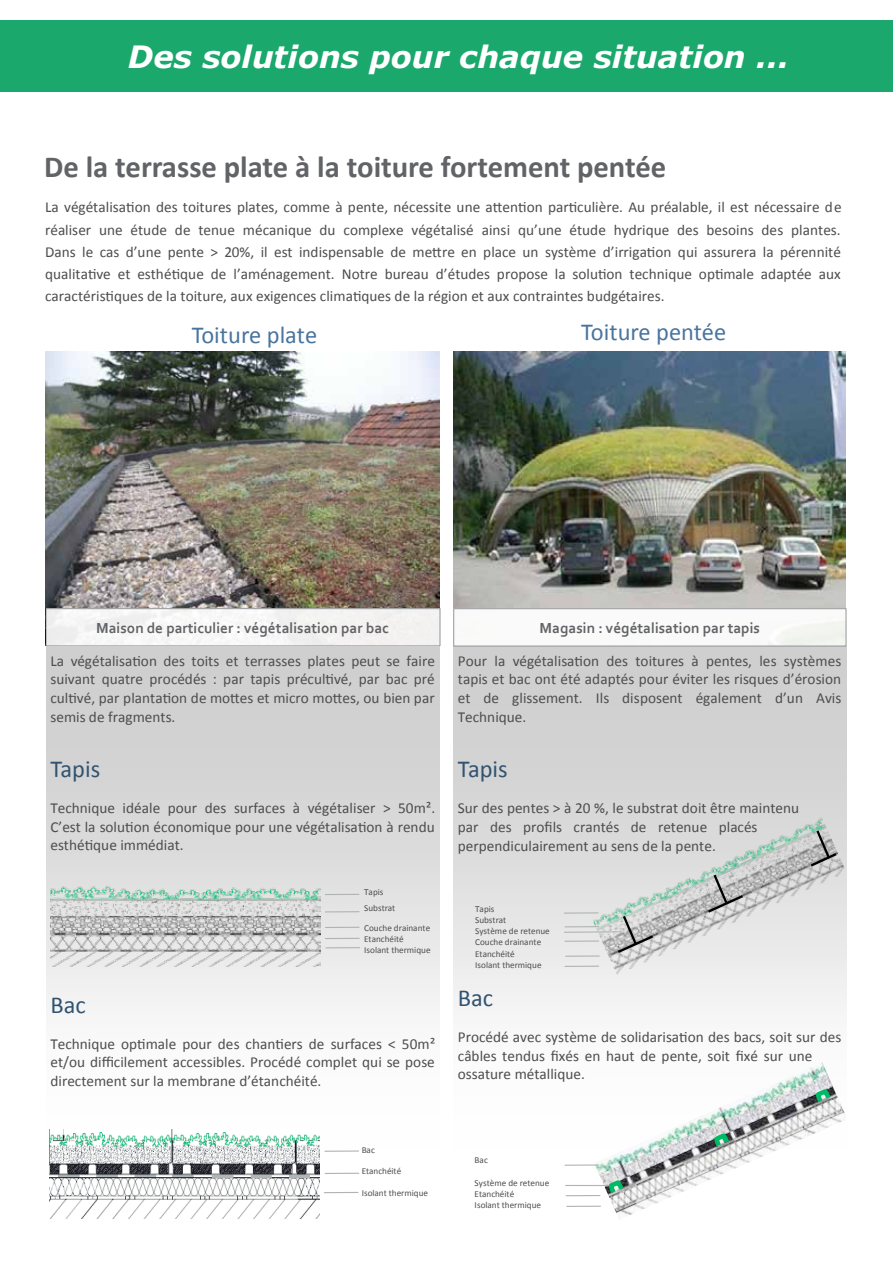
<style>
.page{position:relative;width:893px;height:1263px;background:#fff}
.page>*{position:absolute;margin:0;border:0;box-sizing:border-box;transform-origin:0 0}
.t1{font:700 30.6px "Calibri";color:#626366}
.t2{font:italic 700 30.6px "Verdana";color:#fff}
.t3{font:24.45px "Calibri";color:#49749e}
.t4{font:24.45px "Calibri";color:#315371}
.t5{font:15.3px/18.8px "Calibri";color:#4d4d4f;text-align:justify}
.t6{font:700 15.3px "Corbel";color:#626366}
.t7{font:9.15px/11.2px "Calibri";letter-spacing:-.005em;color:#4d4d4f}
</style>
<div class="page">
<div style="left:0;top:21px;width:893px;height:71px;background:#1aa86d"></div>
<div style="left:46px;top:646px;width:394px;height:573px;background:linear-gradient(to bottom,#c9c9c9,#fff)"></div>
<img style="left:46px;top:352px;width:394px;height:257px">
<div style="left:453px;top:647px;width:393px;height:572px;background:linear-gradient(to bottom,#c9c9c9,#fff)"></div>
<div style="left:46px;top:609px;width:394px;height:37px;background:#f5f4f3"></div>
<div style="left:46px;top:609px;width:394px;height:37px;border:1px solid #939597"></div>
<img style="left:454px;top:352px;width:392px;height:257px">
<div style="left:454px;top:609px;width:392px;height:37px;border:1px solid #939597"></div>
<hr style="left:325px;top:894px;width:34px;height:1px;background:#b1b4b6">
<img style="left:50px;top:879px;width:270px;height:87px">
<hr style="left:325px;top:911px;width:34px;height:1px;background:#b1b4b6">
<hr style="left:325px;top:927px;width:34px;height:1px;background:#b1b4b6">
<hr style="left:326px;top:938px;width:33px;height:1px;background:#b1b4b6">
<hr style="left:326px;top:947px;width:34px;height:1px;background:#b1b4b6">
<img style="left:50px;top:1129px;width:270px;height:89px">
<hr style="left:325px;top:1150px;width:34px;height:2px;background:#b1b4b6">
<hr style="left:325px;top:1173px;width:34px;height:1px;background:#b1b4b6">
<hr style="left:324px;top:1192px;width:34px;height:1px;background:#b1b4b6">
<img style="left:594px;top:1062px;width:252px;height:158px">
<svg style="left:605px;top:1182px;width:22px;height:16px"></svg>
<svg style="left:710px;top:1136px;width:23px;height:15px"></svg>
<svg style="left:812px;top:1091px;width:22px;height:16px"></svg>
<img style="left:589px;top:810px;width:257px;height:165px">
<hr style="left:565px;top:1164px;width:34px;height:2px;background:#b1b4b6">
<hr style="left:566px;top:1185px;width:43px;height:1px;background:#b1b4b6">
<hr style="left:566px;top:1195px;width:34px;height:1px;background:#b1b4b6">
<hr style="left:567px;top:1205px;width:33px;height:2px;background:#b1b4b6">
<hr style="left:564px;top:912px;width:34px;height:2px;background:#b1b4b6">
<hr style="left:565px;top:926px;width:34px;height:1px;background:#b1b4b6">
<hr style="left:564px;top:931px;width:58px;height:2px;background:#b1b4b6">
<hr style="left:565px;top:940px;width:34px;height:2px;background:#b1b4b6">
<hr style="left:566px;top:955px;width:33px;height:2px;background:#b1b4b6">
<hr style="left:565px;top:966px;width:34px;height:1px;background:#b1b4b6">
<svg style="left:808px;top:828px;width:31px;height:40px"></svg>
<svg style="left:705px;top:872px;width:41px;height:42px;background:#b2b3b2"></svg>
<svg style="left:615px;top:913px;width:41px;height:42px;background:#b5b7b6"></svg>
<h1 class="t2" style="left:128px;top:35px;width:663px">Des solutions pour chaque situation ...</h1>
<h1 class="t1" style="left:44px;top:147px;width:624px">De la terrasse plate à la toiture fortement pentée</h1>
<p class="t5" style="left:45px;top:196px;width:798px;line-height:22.2px">La végétalisation des toitures plates, comme à pente, nécessite une attention particulière. Au préalable, il est nécessaire de réaliser une étude de tenue mécanique du complexe végétalisé ainsi qu’une étude hydrique des besoins des plantes.<br>Dans le cas d’une pente &gt; 20%, il est indispensable de mettre en place un système d’irrigation qui assurera la pérennité qualitative et esthétique de l’aménagement. Notre bureau d’études propose la solution technique optimale adaptée aux caractéristiques de la toiture, aux exigences climatiques de la région et aux contraintes budgétaires.</p>
<h2 class="t3" style="left:192px;top:319px;width:127px">Toiture plate</h2>
<h2 class="t3" style="left:581px;top:316px;width:147px">Toiture pentée</h2>
<p class="t6" style="left:96px;top:618px;width:294px">Maison de particulier : végétalisation par bac</p>
<p class="t6" style="left:540px;top:618px;width:222px">Magasin : végétalisation par tapis</p>
<p class="t5" style="left:50px;top:651px;width:386px">La végétalisation des toits et terrasses plates peut se faire suivant quatre procédés : par tapis précultivé, par bac pré cultivé, par plantation de mottes et micro mottes, ou bien par semis de fragments.</p>
<h2 class="t4" style="left:50px;top:754px;width:51px">Tapis</h2>
<p class="t5" style="left:50px;top:798px;width:386px">Technique idéale pour des surfaces à végétaliser &gt; 50m².<br>C’est la solution économique pour une végétalisation à rendu esthétique immédiat.</p>
<p class="t7" style="left:364px;top:884px;width:33px;line-height:15.9px">Tapis<br>Substrat</p>
<p class="t7" style="left:364px;top:922px;width:68px">Couche drainante<br>Etanchéité<br>Isolant thermique</p>
<h2 class="t4" style="left:50px;top:989px;width:37px">Bac</h2>
<p class="t5" style="left:50px;top:1034px;width:386px">Technique optimale pour des chantiers de surfaces &lt; 50m² et/ou difficilement accessibles. Procédé complet qui se pose directement sur la membrane d’étanchéité.</p>
<p class="t5" style="left:458px;top:651px;width:385px">Pour la végétalisation des toitures à pentes, les systèmes tapis et bac ont été adaptés pour éviter les risques d’érosion et de glissement. Ils disposent également d’un Avis Technique.</p>
<h2 class="t4" style="left:458px;top:754px;width:51px">Tapis</h2>
<p class="t5" style="left:458px;top:799px;width:343px;text-align:left">Sur des pentes &gt; à 20 %, le substrat doit être maintenu par des profils crantés de retenue placés perpendiculairement au sens de la pente.</p>
<p class="t7" style="left:475px;top:903px;width:76px">Tapis<br>Substrat<br>Système de retenue<br>Couche drainante<br>Etanchéité<br>Isolant thermique</p>
<h2 class="t4" style="left:458px;top:983px;width:37px">Bac</h2>
<p class="t5" style="left:458px;top:1027px;width:385px;text-align:left">Procédé avec système de solidarisation des bacs, soit sur des câbles tendus fixés en haut de pente, soit fixé sur une ossature métallique.</p>
<p class="t7" style="left:362px;top:1145px;width:15px">Bac</p>
<p class="t7" style="left:362px;top:1165px;width:41px">Etanchéité</p>
<p class="t7" style="left:362px;top:1187px;width:68px">Isolant thermique</p>
<p class="t7" style="left:475px;top:1154px;width:15px">Bac</p>
<p class="t7" style="left:475px;top:1177px;width:76px">Système de retenue<br>Etanchéité<br>Isolant thermique</p>
</div>
